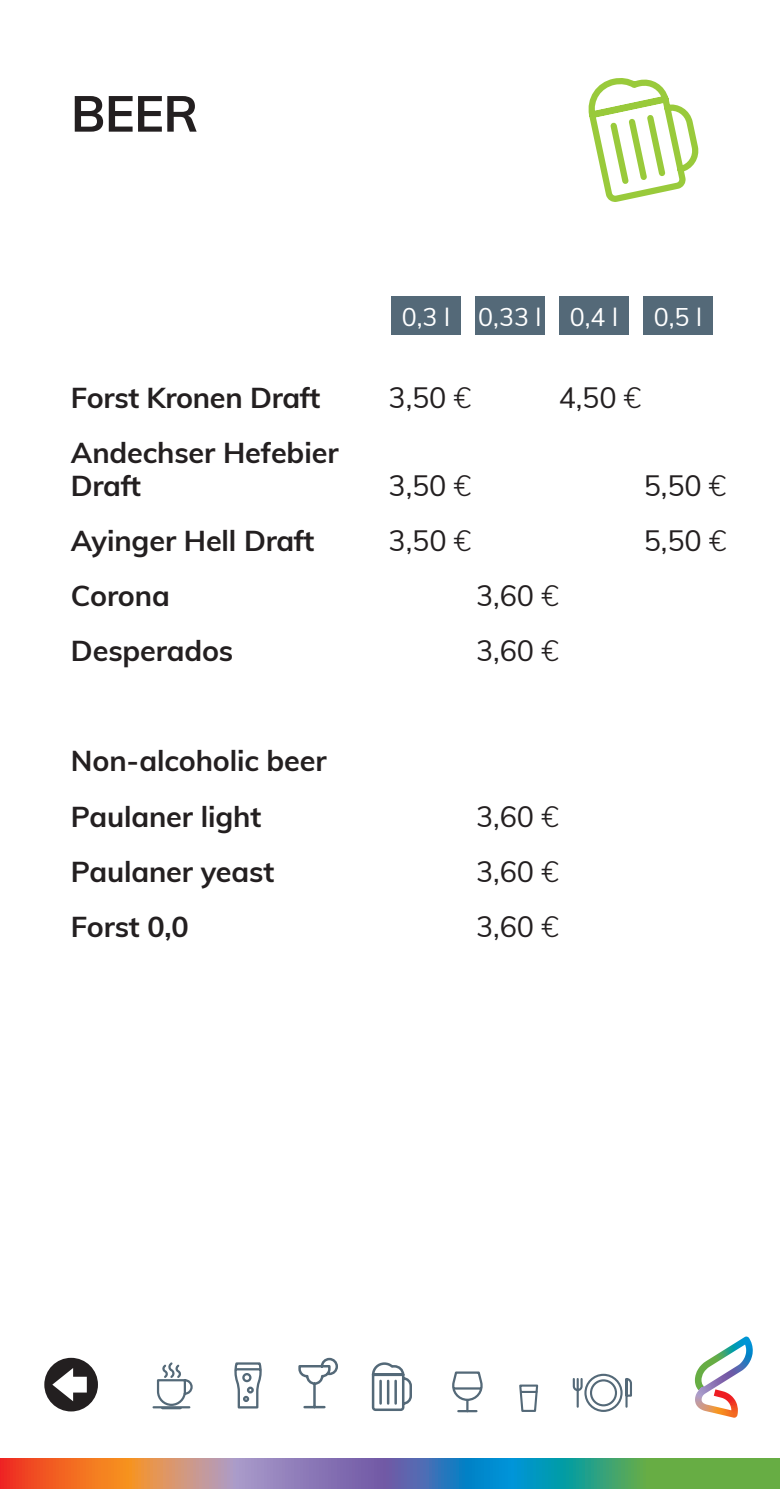
<style>
.page{position:relative;width:780px;height:1489px;background:#fff}
.page>*{position:absolute;margin:0;border:0;box-sizing:border-box;transform-origin:0 0}
.t1{font:700 50px "Muli";color:#231f20}
.t2{font:700 28.75px/33.8px "Muli";letter-spacing:-.005em;color:#231f20}
.t3{font:28.75px "Muli";letter-spacing:-.005em;color:#231f20}
.t4{font:25px "Muli";color:#fff}
.s1{font-weight:300}
</style>
<div class="page">
<div style="left:475px;top:296px;width:69px;height:39px;background:#546978"></div>
<div style="left:643px;top:296px;width:69px;height:39px;background:#546978"></div>
<div style="left:391px;top:296px;width:69px;height:39px;background:#546978"></div>
<div style="left:559px;top:296px;width:69px;height:39px;background:#546978"></div>
<svg style="left:588px;top:79px;width:111px;height:123px"></svg>
<svg style="left:572px;top:1373px;width:60px;height:39px"></svg>
<svg style="left:152px;top:1362px;width:41px;height:48px"></svg>
<svg style="left:298px;top:1357px;width:40px;height:52px"></svg>
<svg style="left:371px;top:1362px;width:41px;height:49px"></svg>
<svg style="left:452px;top:1371px;width:31px;height:42px"></svg>
<svg style="left:234px;top:1362px;width:28px;height:47px"></svg>
<svg style="left:519px;top:1384px;width:20px;height:28px"></svg>
<svg style="left:694px;top:1336px;width:58px;height:81px"></svg>
<svg style="left:0;top:1458px;width:780px;height:30px;background:#7e887d"></svg>
<svg style="left:44px;top:1357px;width:54px;height:54px"></svg>
<h1 class="t1" style="left:71px;top:77px;width:129px">BEER</h1>
<p class="t4" style="left:402px;top:299px;width:218px">0,3 l 0,33 l 0,4 l</p>
<p class="t4" style="left:653px;top:299px;width:50px">0,5 l</p>
<p class="t2" style="left:71px;top:379px;width:251px">Forst Kronen Draft</p>
<p class="t3" style="left:388px;top:376px;width:84px">3,50 <span class="s1">€</span></p>
<p class="t3" style="left:558px;top:376px;width:84px">4,50 <span class="s1">€</span></p>
<p class="t2" style="left:71px;top:434px;width:269px">Andechser Hefebier<br>Draft</p>
<p class="t3" style="left:388px;top:465px;width:84px">3,50 <span class="s1">€</span></p>
<p class="t3" style="left:643px;top:465px;width:84px">5,50 <span class="s1">€</span></p>
<p class="t2" style="left:71px;top:522px;width:245px">Ayinger Hell Draft</p>
<p class="t3" style="left:388px;top:520px;width:84px">3,50 <span class="s1">€</span></p>
<p class="t3" style="left:643px;top:520px;width:84px">5,50 <span class="s1">€</span></p>
<p class="t2" style="left:71px;top:577px;width:100px">Corona</p>
<p class="t3" style="left:476px;top:575px;width:84px">3,60 <span class="s1">€</span></p>
<p class="t2" style="left:71px;top:632px;width:164px">Desperados</p>
<p class="t3" style="left:476px;top:630px;width:84px">3,60 <span class="s1">€</span></p>
<p class="t2" style="left:71px;top:732px;width:257px;line-height:55px">Non-alcoholic beer<br>Paulaner light</p>
<p class="t3" style="left:476px;top:795px;width:84px">3,60 <span class="s1">€</span></p>
<p class="t2" style="left:71px;top:852px;width:205px">Paulaner yeast</p>
<p class="t3" style="left:476px;top:850px;width:84px">3,60 <span class="s1">€</span></p>
<p class="t2" style="left:71px;top:907px;width:119px">Forst 0,0</p>
<p class="t3" style="left:476px;top:905px;width:84px">3,60 <span class="s1">€</span></p>
</div>
